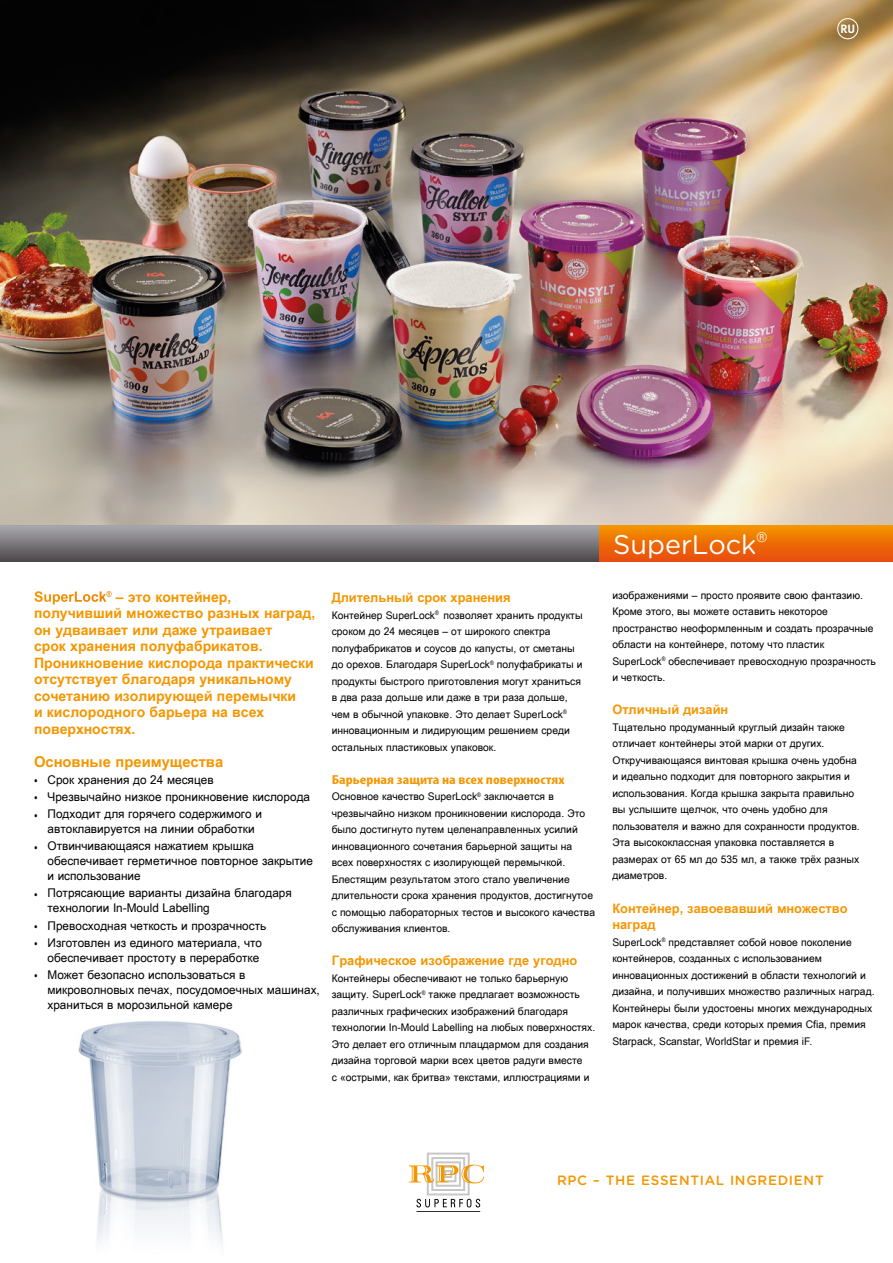
<style>
.page{position:relative;width:893px;height:1263px;background:#fff}
.page>*{position:absolute;margin:0;border:0;box-sizing:border-box;transform-origin:0 0}
.t1{font:27px "Gotham Rounded";color:#fff}
.t2{font:700 15px "Arial Narrow";color:#f49600;scale:1.2 1}
.t3{font:700 14.25px/16.5px "Arial Narrow";color:#f49600;scale:1.2 1}
.t4{font:500 13.5px "Gotham Rounded";letter-spacing:.05em;color:#f49600}
.t5{font:700 13.05px/16.5px "Arial Narrow";color:#f49600;scale:1.2 1}
.t6{font:700 condensed 13.05px "Myriad Pro";color:#f49600;scale:1.2 1}
.t7{font:12px/15px "Arial Narrow";color:#000}
.t8{font:700 12px "Meta OT";color:#fff}
.t9{font:10.5px/16.5px "Arial Narrow";color:#000;scale:1.2 1}
.s1{color:#fff}
</style>
<div class="page">
<img style="left:0;top:0;width:893px;height:526px">
<img style="left:78px;top:1021px;width:164px;height:224px">
<hr style="left:416px;top:1211px;width:64px;height:1px;background:#000">
<div style="left:427px;top:1152px;width:43px;height:43px;border:2px solid #c6c6c6"></div>
<div style="left:431px;top:1157px;width:34px;height:34px;border:2px solid #c6c6c6"></div>
<div style="left:436px;top:1161px;width:25px;height:26px;border:2px solid #c6c6c6"></div>
<svg style="left:409px;top:1165px;width:75px;height:19px"></svg>
<svg style="left:416px;top:1199px;width:64px;height:8px"></svg>
<svg style="left:0;top:526px;width:600px;height:35px;background:#7a787c"></svg>
<svg style="left:600px;top:526px;width:293px;height:35px;background:#ed6e05"></svg>
<div style="left:837px;top:18px;width:21px;height:21px;border:1px solid #fff;border-radius:50%"></div>
<p class="t8" style="left:840px;top:21px;width:16px">RU</p>
<p class="t3" style="left:34px;top:588px;width:236px"><span class="s1">SuperLock</span><sup>®</sup> – это контейнер, получивший множество разных наград, он удваивает или даже утраивает<br>срок хранения полуфабрикатов.<br>Проникновение кислорода практически отсутствует благодаря уникальному сочетанию изолирующей перемычки<br>и кислородного барьера на всех поверхностях.</p>
<h2 class="t2" style="left:34px;top:750px;width:159px">Основные преимущества</h2>
<p class="t7" style="left:34px;top:772px;width:181px">• Срок хранения до 24 месяцев</p>
<p class="t7" style="left:34px;top:789px;width:278px">• Чрезвычайно низкое проникновение кислорода</p>
<p class="t7" style="left:34px;top:806px;width:229px;text-align:center">• Подходит для горячего содержимого и автоклавируется на линии обработки</p>
<p class="t7" style="left:48px;top:838px;width:267px;text-indent:-14px">• Отвинчивающаяся нажатием крышка обеспечивает герметичное повторное закрытие и использование</p>
<p class="t7" style="left:48px;top:885px;width:246px;text-indent:-14px">• Потрясающие варианты дизайна благодаря технологии In-Mould Labelling</p>
<p class="t7" style="left:34px;top:917px;width:234px">• Превосходная четкость и прозрачность</p>
<p class="t7" style="left:34px;top:934px;width:230px;text-align:right">• Изготовлен из единого материала, что обеспечивает простоту в переработке</p>
<p class="t7" style="left:48px;top:966px;width:274px;text-indent:-14px">• Может безопасно использоваться в микроволновых печах, посудомоечных машинах, храниться в морозильной камере</p>
<p class="t5" style="left:332px;top:588px;width:151px">Длительный срок хранения</p>
<p class="t9" style="left:332px;top:606px;width:211px">Контейнер SuperLock<sup>®</sup> позволяет хранить продукты сроком до 24 месяцев – от широкого спектра полуфабрикатов и соусов до капусты, от сметаны до орехов. Благодаря SuperLock<sup>®</sup> полуфабрикаты и продукты быстрого приготовления могут храниться в два раза дольше или даже в три раза дольше, чем в обычной упаковке. Это делает SuperLock<sup>® </sup>инновационным и лидирующим решением среди остальных пластиковых упаковок.</p>
<p class="t6" style="left:332px;top:771px;width:196px">Барьерная защита на всех поверхностях</p>
<p class="t9" style="left:332px;top:788px;width:221px">Основное качество SuperLock<sup>®</sup> заключается в чрезвычайно низком проникновении кислорода. Это было достигнуто путем целенаправленных усилий инновационного сочетания барьерной защиты на всех поверхностях с изолирующей перемычкой.<br>Блестящим результатом этого стало увеличение длительности срока хранения продуктов, достигнутое с помощью лабораторных тестов и высокого качества обслуживания клиентов.</p>
<p class="t5" style="left:332px;top:951px;width:206px">Графическое изображение где угодно</p>
<p class="t9" style="left:332px;top:969px;width:221px">Контейнеры обеспечивают не только барьерную защиту. SuperLock<sup>®</sup> также предлагает возможность различных графических изображений благодаря технологии In-Mould Labelling на любых поверхностях.<br>Это делает его отличным плацдармом для создания дизайна торговой марки всех цветов радуги вместе<br>с «острыми, как бритва» текстами, иллюстрациями и</p>
<h1 class="t1" style="left:613px;top:526px;width:156px">SuperLock<sup>®</sup></h1>
<p class="t9" style="left:612px;top:587px;width:221px">изображениями – просто проявите свою фантазию.<br>Кроме этого, вы можете оставить некоторое пространство неоформленным и создать прозрачные области на контейнере, потому что пластик SuperLock<sup>®</sup> обеспечивает превосходную прозрачность и четкость.</p>
<p class="t5" style="left:612px;top:701px;width:98px">Отличный дизайн</p>
<p class="t9" style="left:612px;top:719px;width:208px">Тщательно продуманный круглый дизайн также отличает контейнеры этой марки от других.<br>Откручивающаяся винтовая крышка очень удобна и идеально подходит для повторного закрытия и использования. Когда крышка закрыта правильно вы услышите щелчок, что очень удобно для пользователя и важно для сохранности продуктов.<br>Эта высококлассная упаковка поставляется в размерах от 65 мл до 535 мл, а также трёх разных диаметров.</p>
<p class="t5" style="left:612px;top:899px;width:197px">Контейнер, завоевавший множество наград</p>
<p class="t9" style="left:612px;top:933px;width:220px">SuperLock<sup>®</sup> представляет собой новое поколение контейнеров, созданных с использованием инновационных достижений в области технологий и дизайна, и получивших множество различных наград.<br>Контейнеры были удостоены многих международных марок качества, среди которых премия Cfia, премия Starpack, Scanstar, WorldStar и премия iF.</p>
<p class="t4" style="left:557px;top:1171px;width:268px">RPC – THE ESSENTIAL INGREDIENT</p>
</div>
